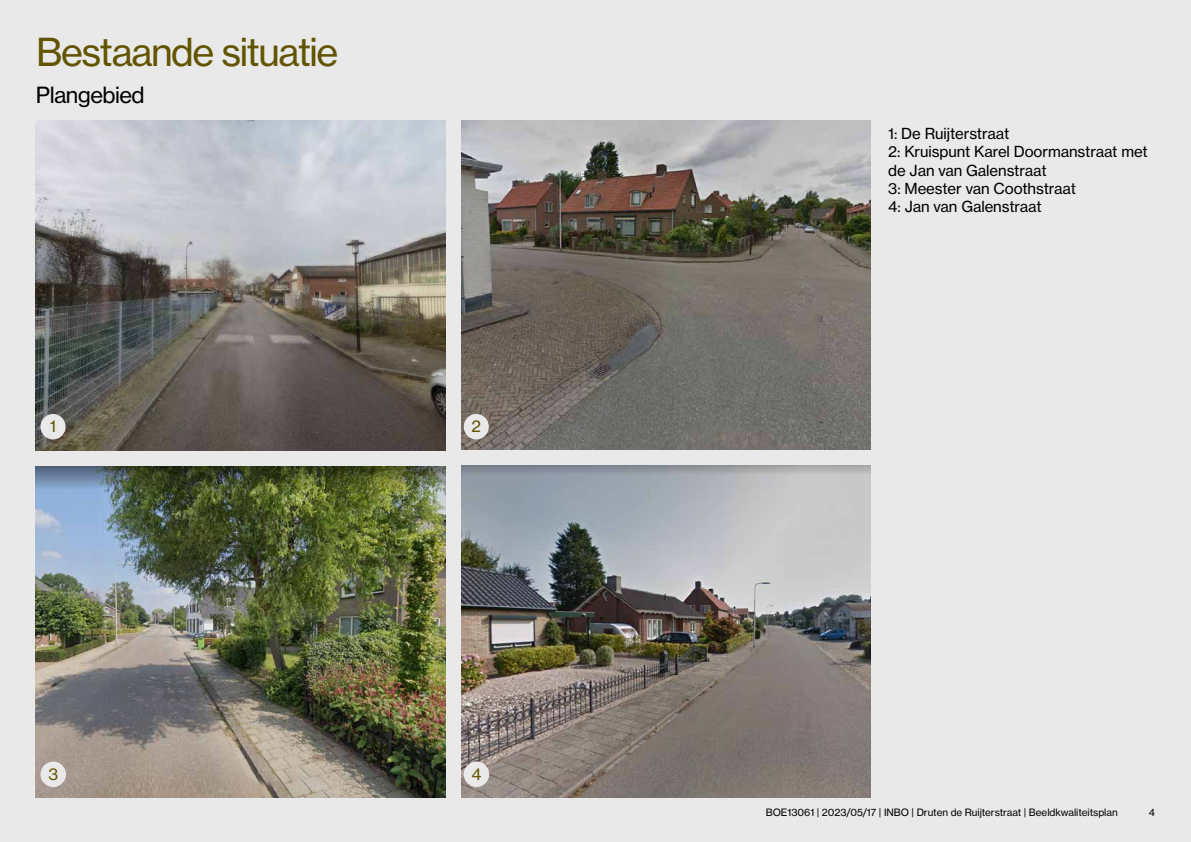
<style>
.page{position:relative;width:1191px;height:842px;background:#e9e9e9}
.page>*{position:absolute;margin:0;border:0;box-sizing:border-box;transform-origin:0 0}
.t1{font:38px "N Haas Grotesk TX Pro 55 Rg";letter-spacing:-.04em;color:#635400}
.t2{font:22px "N Haas Grotesk TX Pro 55 Rg";letter-spacing:-.025em;color:#000}
.t3{font:16px "N Haas Grotesk TX Pro 55 Rg";color:#635400}
.t4{font:15px/18.3px "N Haas Grotesk TX Pro 55 Rg";letter-spacing:-.005em;color:#000}
.t5{font:10px "N Haas Grotesk TX Pro 55 Rg";letter-spacing:-.005em;color:#000}
</style>
<div class="page">
<img style="left:461px;top:121px;width:410px;height:328px">
<img style="left:461px;top:466px;width:410px;height:332px">
<img style="left:36px;top:466px;width:409px;height:332px">
<img style="left:36px;top:121px;width:409px;height:329px">
<div style="left:40px;top:414px;width:26px;height:25px;border:16px solid #e9e9e9;border-radius:5px"></div>
<div style="left:50px;top:420px;width:6px;height:12px;background:#e9e9e9"></div>
<div style="left:40px;top:761px;width:26px;height:26px;border:16px solid #e9e9e9;border-radius:5px"></div>
<div style="left:48px;top:767px;width:10px;height:12px;background:#e9e9e9"></div>
<div style="left:464px;top:414px;width:25px;height:25px;border:16px solid #e9e9e9;border-radius:5px"></div>
<div style="left:471px;top:420px;width:10px;height:12px;background:#e9e9e9"></div>
<div style="left:464px;top:761px;width:25px;height:26px;border:16px solid #e9e9e9;border-radius:5px"></div>
<div style="left:471px;top:767px;width:11px;height:12px;background:#e9e9e9"></div>
<h1 class="t1" style="left:36px;top:29px;width:304px">Bestaande situatie</h1>
<h2 class="t2" style="left:36px;top:81px;width:110px">Plangebied</h2>
<p class="t3" style="left:50px;top:416px;width:8px">1</p>
<p class="t3" style="left:48px;top:764px;width:11px">3</p>
<p class="t3" style="left:471px;top:416px;width:11px">2</p>
<p class="t3" style="left:471px;top:764px;width:11px">4</p>
<p class="t4" style="left:888px;top:125px;width:261px">1: De Ruijterstraat<br>2: Kruispunt Karel Doormanstraat met de Jan van Galenstraat<br>3: Meester van Coothstraat<br>4: Jan van Galenstraat</p>
<p class="t5" style="left:766px;top:806px;width:353px">BOE13061 | 2023/05/17 | INBO | Druten de Ruijterstraat | Beeldkwaliteitsplan</p>
<p class="t5" style="left:1148px;top:806px;width:8px">4</p>
</div>
